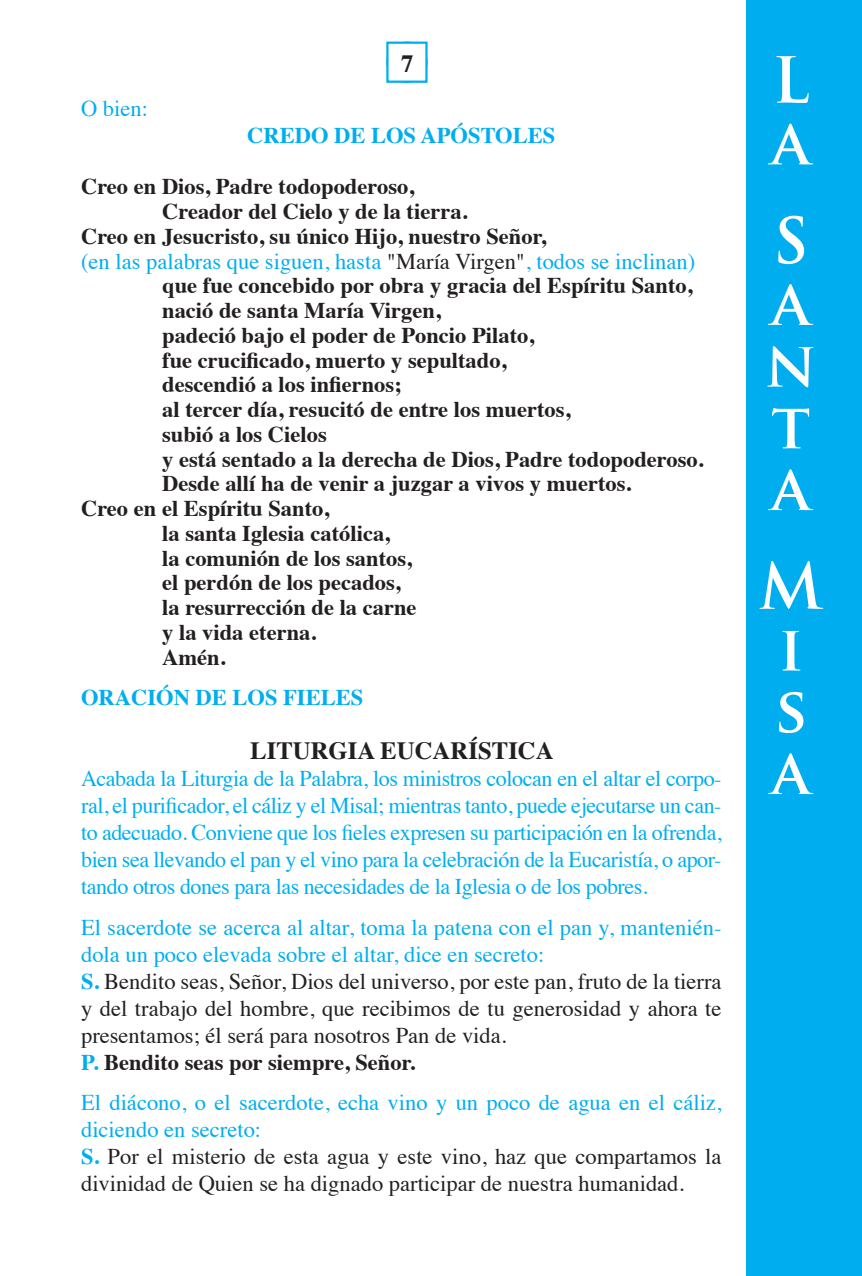
<style>
.page{position:relative;width:862px;height:1276px;background:#fff}
.page>*{position:absolute;margin:0;border:0;box-sizing:border-box;transform-origin:0 0}
.t1{font:700 61.65px/61.6px "Trajan Pro";color:#fff}
.t2{font:700 24.75px "Times";color:#231f20}
.t3{font:700 22.5px "Times";color:#231f20}
.t4{font:22.5px/27px "Times";color:#231f20}
.t5{font:22.5px/27px "Times";color:#00aeef;text-align:justify}
.t6{font:700 22.5px "Times";color:#00aeef}
.s1{color:#231f20}
.s2{color:#00aeef}
.s3{font-weight:700;color:#00aeef}
.s4{font-weight:700}
</style>
<div class="page">
<div style="left:745px;top:0;width:116px;height:1276px;background:#00aeef"></div>
<div style="left:386px;top:42px;width:41px;height:41px;background:#fff;border:2px solid #00aeef"></div>
<p class="t5" style="left:81px;top:97px;width:68px">O bien:</p>
<p class="t2" style="left:401px;top:55px;width:14px">7</p>
<p class="t6" style="left:247px;top:113px;width:309px">CREDO DE LOS APÓSTOLES</p>
<p class="t3" style="left:81px;top:165px;width:334px">Creo en Dios, Padre todopoderoso,</p>
<p class="t3" style="left:162px;top:190px;width:306px">Creador del Cielo y de la tierra.</p>
<p class="t3" style="left:81px;top:215px;width:466px">Creo en Jesucristo, su único Hijo, nuestro Señor,</p>
<p class="t5" style="left:81px;top:250px;width:615px">(en las palabras que siguen, hasta <span class="s1">"María Virgen"</span>, todos se inclinan)</p>
<p class="t3" style="left:162px;top:264px;width:531px">que fue concebido por obra y gracia del Espíritu Santo,</p>
<p class="t3" style="left:162px;top:302px;width:280px">nació de santa María Virgen,</p>
<p class="t3" style="left:162px;top:327px;width:373px">padeció bajo el poder de Poncio Pilato,</p>
<p class="t3" style="left:162px;top:338px;width:345px">fue crucificado, muerto y sepultado,</p>
<p class="t3" style="left:162px;top:363px;width:241px">descendió a los infiernos;</p>
<p class="t3" style="left:162px;top:401px;width:409px">al tercer día, resucitó de entre los muertos,</p>
<p class="t3" style="left:162px;top:426px;width:166px">subió a los Cielos</p>
<p class="t3" style="left:162px;top:437px;width:542px">y está sentado a la derecha de Dios, Padre todopoderoso.</p>
<p class="t3" style="left:162px;top:462px;width:470px">Desde allí ha de venir a juzgar a vivos y muertos.</p>
<p class="t3" style="left:81px;top:487px;width:249px">Creo en el Espíritu Santo,</p>
<p class="t3" style="left:162px;top:525px;width:229px">la santa Iglesia católica,</p>
<p class="t3" style="left:162px;top:549px;width:251px">la comunión de los santos,</p>
<p class="t3" style="left:162px;top:574px;width:240px">el perdón de los pecados,</p>
<p class="t3" style="left:162px;top:599px;width:256px">la resurrección de la carne</p>
<p class="t3" style="left:162px;top:611px;width:155px">y la vida eterna.</p>
<p class="t3" style="left:162px;top:648px;width:65px">Amén.</p>
<p class="t6" style="left:81px;top:676px;width:283px">ORACIÓN DE LOS FIELES</p>
<p class="t2" style="left:250px;top:727px;width:305px">LITURGIA EUCARÍSTICA</p>
<p class="t5" style="left:81px;top:767px;width:641px">Acabada la Liturgia de la Palabra, los ministros colocan en el altar el corpo&shy;ral, el purificador, el cáliz y el Misal; mientras tanto, puede ejecutarse un can&shy;to adecuado. Conviene que los fieles expresen su participación en la ofrenda, bien sea llevando el pan y el vino para la celebración de la Eucaristía, o apor&shy;tando otros dones para las necesidades de la Iglesia o de los pobres.</p>
<p class="t4" style="left:81px;top:916px;width:641px"><span class="s2">El sacerdote se acerca al altar, toma la patena con el pan y, mantenién&shy;dola un poco elevada sobre el altar, dice en secreto:<br></span><span class="s3">S.</span> Bendito seas, Señor, Dios del universo, por este pan, fruto de la tierra y del trabajo del hombre, que recibimos de tu generosidad y ahora te presentamos; él será para nosotros Pan de vida.<br><span class="s3">P.</span> <span class="s4">Bendito seas por siempre, Señor.</span></p>
<p class="t4" style="left:81px;top:1091px;width:641px"><span class="s2">El diácono, o el sacerdote, echa vino y un poco de agua en el cáliz, diciendo en secreto:<br></span><span class="s3">S.</span> Por el misterio de esta agua y este vino, haz que compartamos la divinidad de Quien se ha dignado participar de nuestra humanidad.</p>
<h1 class="t1" style="left:770px;top:50px;width:40px">L a</h1>
<h1 class="t1" style="left:764px;top:211px;width:53px">S a n t a</h1>
<h1 class="t1" style="left:758px;top:556px;width:66px">M i s a</h1>
</div>
